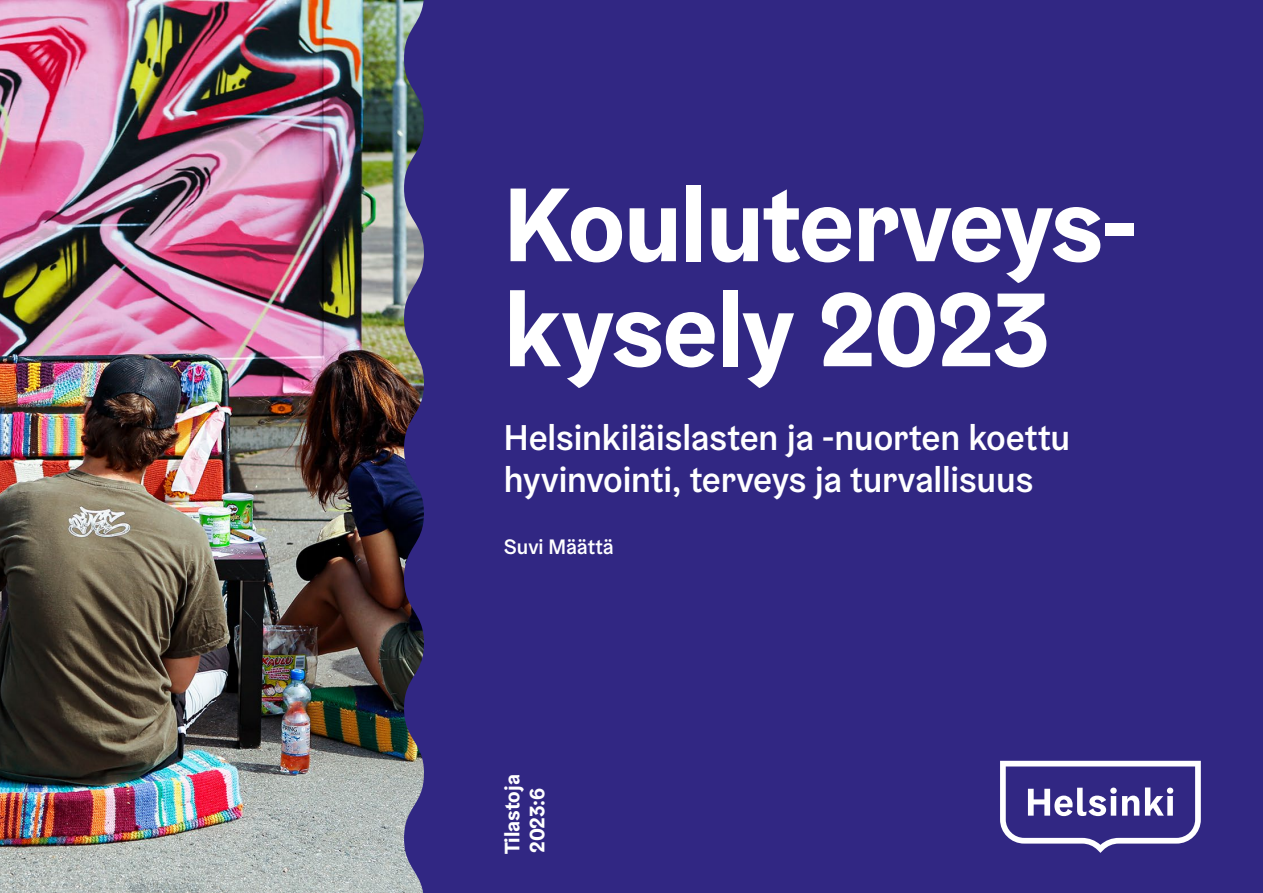
<style>
.page{position:relative;width:1263px;height:893px;background:#fff}
.page>*{position:absolute;margin:0;border:0;box-sizing:border-box;transform-origin:0 0}
.A_Otsikko{font:700 105px/105px "Helsinki Grotesk";letter-spacing:-.015em;color:#fff}
.A_Otsikko_ala{font:500 36px/42px "Helsinki Grotesk";letter-spacing:-.005em;color:#fff}
.A_sarja{font:700 21px "Helsinki Grotesk";color:#fff}
.A_Otsikko_ala-2{font:500 21px "Helsinki Grotesk";color:#fff}
</style>
<div class="page">
<img style="left:0;top:0;width:404px;height:893px">
<div style="left:404px;top:0;width:859px;height:893px;background:#312783"></div>
<svg style="left:1000px;top:761px;width:201px;height:92px"></svg>
<p class="A_Otsikko" style="left:504px;top:171px;width:635px">Kouluterveys&shy;kysely 2023</p>
<p class="A_Otsikko_ala" style="left:504px;top:416px;width:568px">Helsinkiläislasten ja -nuorten koettu hyvinvointi, terveys ja turvallisuus</p>
<p class="A_Otsikko_ala-2" style="left:504px;top:534px;width:111px">Suvi Määttä</p>
<p class="A_sarja" style="left:499px;top:854px;width:81px;rotate:-90deg">Tilastoja</p>
<p class="A_sarja" style="left:524px;top:853px;width:66px;rotate:-90deg">2023:6</p>
</div>
